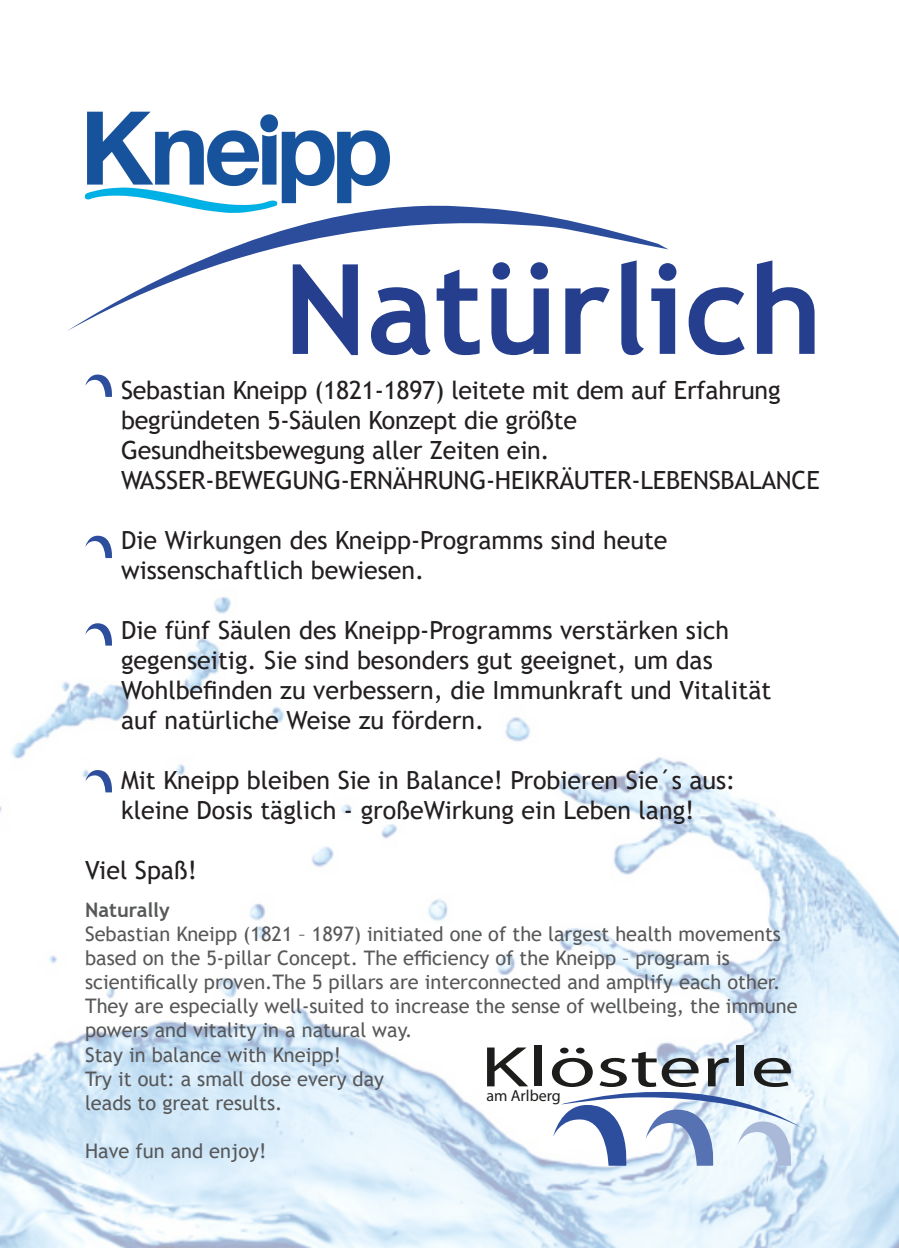
<style>
.page{position:relative;width:899px;height:1248px;background:#fff}
.page>*{position:absolute;margin:0;border:0;box-sizing:border-box;transform-origin:0 0}
.t1{font:700 125px "Trebuchet MS";color:#253f8e}
.t2{font:57.6px "Myriad Pro";color:#1d1d1b;scale:1.5 1}
.t3{font:25px/30px "Trebuchet MS";color:#231f20}
.t4{font:20px/24px "Trebuchet MS";color:#57585a}
.t5{font:700 20px "Trebuchet MS";color:#57585a}
.t6{font:16px "Myriad Pro";color:#1d1d1b}
</style>
<div class="page">
<img style="left:0;top:558px;width:899px;height:689px">
<img style="left:85px;top:111px;width:304px;height:92px">
<svg style="left:85px;top:374px;width:27px;height:23px"></svg>
<svg style="left:85px;top:623px;width:29px;height:22px"></svg>
<svg style="left:85px;top:535px;width:27px;height:23px"></svg>
<svg style="left:85px;top:770px;width:29px;height:22px"></svg>
<svg style="left:553px;top:1091px;width:248px;height:74px"></svg>
<svg style="left:67px;top:203px;width:601px;height:128px"></svg>
<p class="t1" style="left:283px;top:231px;width:541px">Natürlich</p>
<p class="t3" style="left:121px;top:374px;width:661px">Sebastian Kneipp (1821-1897) leitete mit dem auf Erfahrung</p>
<p class="t3" style="left:121px;top:404px;width:457px">begründeten 5-Säulen Konzept die größte</p>
<p class="t3" style="left:121px;top:434px;width:430px">Gesundheitsbewegung aller Zeiten ein.</p>
<p class="t3" style="left:121px;top:464px;width:700px">WASSER-BEWEGUNG-ERNÄHRUNG-HEIKRÄUTER-LEBENSBALANCE</p>
<p class="t3" style="left:121px;top:524px;width:548px">Die Wirkungen des Kneipp-Programms sind heute wissenschaftlich bewiesen.</p>
<p class="t3" style="left:121px;top:614px;width:609px">Die fünf Säulen des Kneipp-Programms verstärken sich</p>
<p class="t3" style="left:121px;top:644px;width:651px">gegenseitig. Sie sind besonders gut geeignet, um das<br>Wohlbefinden zu verbessern, die Immunkraft und Vitalität auf natürliche Weise zu fördern.</p>
<p class="t3" style="left:121px;top:764px;width:616px">Mit Kneipp bleiben Sie in Balance! Probieren Sie´s aus: kleine Dosis täglich - großeWirkung ein Leben lang!</p>
<p class="t3" style="left:85px;top:854px;width:113px">Viel Spaß!</p>
<p class="t5" style="left:85px;top:897px;width:86px">Naturally</p>
<p class="t4" style="left:85px;top:922px;width:714px">Sebastian Kneipp (1821 – 1897) initiated one of the largest health movements based on the 5-pillar Concept. The efficiency of the Kneipp – program is scientifically proven.The 5 pillars are interconnected and amplify each other.<br>They are especially well-suited to increase the sense of wellbeing, the immune powers and vitality in a natural way.</p>
<p class="t4" style="left:85px;top:1042px;width:257px">Stay in balance with Kneipp!</p>
<p class="t4" style="left:85px;top:1066px;width:300px">Try it out: a small dose every day</p>
<p class="t4" style="left:85px;top:1090px;width:199px">leads to great results.</p>
<p class="t4" style="left:85px;top:1138px;width:183px">Have fun and enjoy!</p>
<p class="t2" style="left:480px;top:1031px;width:210px">Klösterle</p>
<p class="t6" style="left:486px;top:1085px;width:76px">am Arlberg</p>
</div>
